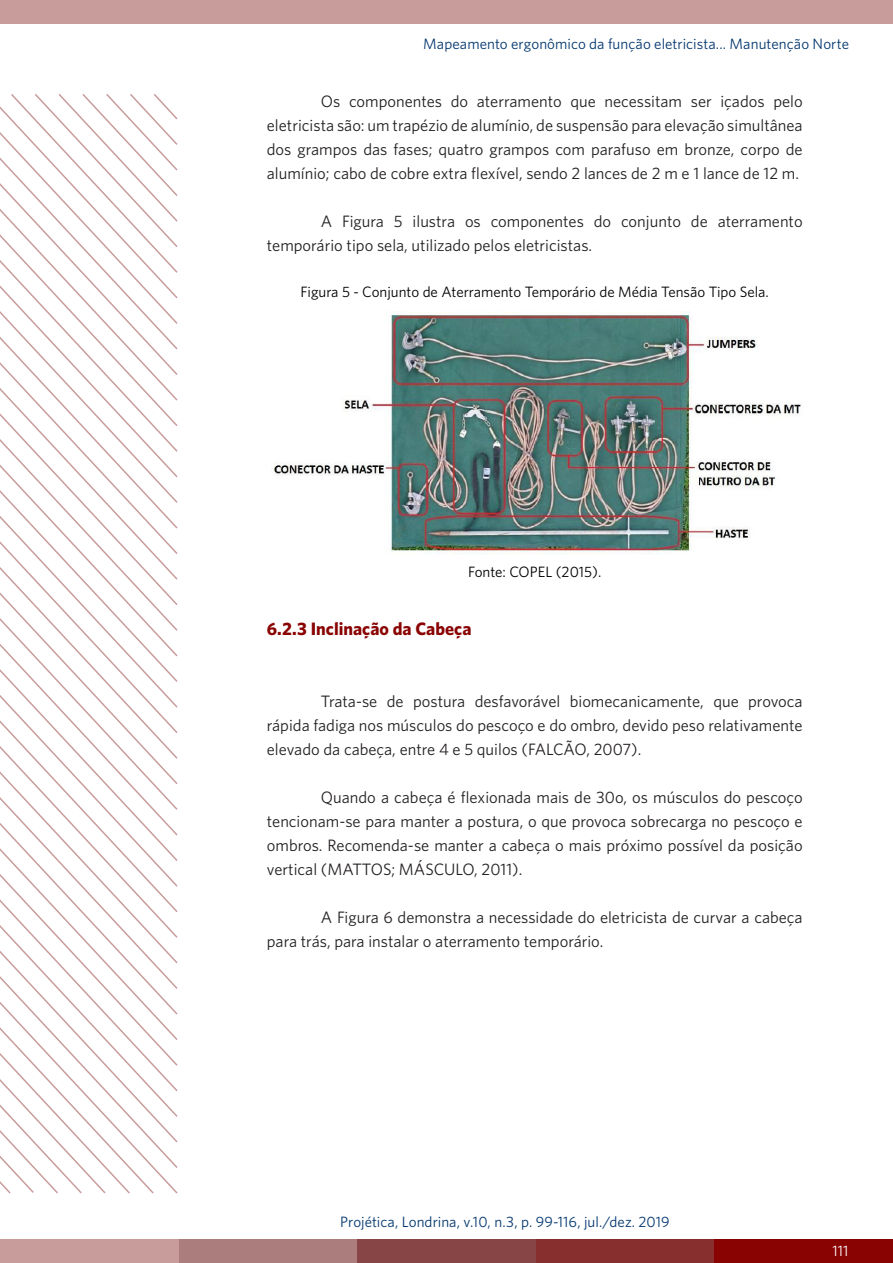
<style>
.page{position:relative;width:893px;height:1263px;background:#fff}
.page>*{position:absolute;margin:0;border:0;box-sizing:border-box;transform-origin:0 0}
.t1{font:700 18px "Whitney";color:#8a0303}
.t2{font:16.5px/24px "Whitney";color:#231f20;text-align:justify}
.cabecalho{font:15px "Whitney";letter-spacing:.005em;color:#02366e}
.t3{font:15px "Whitney";color:#000}
.t4{font:15px "Whitney";color:#fff}
</style>
<div class="page">
<svg style="left:0;top:453px;width:177px;height:23px"></svg>
<svg style="left:0;top:476px;width:178px;height:25px"></svg>
<svg style="left:0;top:501px;width:178px;height:26px"></svg>
<svg style="left:0;top:527px;width:178px;height:25px"></svg>
<svg style="left:0;top:552px;width:178px;height:26px"></svg>
<svg style="left:0;top:578px;width:178px;height:26px"></svg>
<svg style="left:0;top:604px;width:178px;height:25px"></svg>
<svg style="left:0;top:629px;width:178px;height:26px"></svg>
<svg style="left:0;top:655px;width:178px;height:25px"></svg>
<svg style="left:0;top:680px;width:178px;height:26px"></svg>
<svg style="left:0;top:706px;width:178px;height:25px"></svg>
<svg style="left:0;top:731px;width:178px;height:26px"></svg>
<svg style="left:0;top:757px;width:178px;height:26px"></svg>
<svg style="left:0;top:783px;width:178px;height:25px"></svg>
<svg style="left:0;top:808px;width:178px;height:386px"></svg>
<svg style="left:0;top:834px;width:155px;height:360px"></svg>
<svg style="left:0;top:94px;width:178px;height:359px"></svg>
<svg style="left:0;top:859px;width:131px;height:335px"></svg>
<div style="left:179px;top:1239px;width:178px;height:24px;background:#ab7d7d"></div>
<div style="left:0;top:1239px;width:179px;height:24px;background:#c99c9c"></div>
<div style="left:0;top:0;width:893px;height:23px;background:#c99c9c"></div>
<div style="left:357px;top:1239px;width:179px;height:24px;background:#874545"></div>
<div style="left:536px;top:1239px;width:178px;height:24px;background:#872e2e"></div>
<div style="left:714px;top:1239px;width:179px;height:24px;background:#8a0303"></div>
<img style="left:273px;top:312px;width:528px;height:242px">
<p class="cabecalho" style="left:423px;top:34px;width:427px">Mapeamento ergonômico da função eletricista... Manutenção Norte</p>
<p class="t2" style="left:267px;top:88px;width:537px;text-indent:54px">Os componentes do aterramento que necessitam ser içados pelo eletricista são: um trapézio de alumínio, de suspensão para elevação simultânea dos grampos das fases; quatro grampos com parafuso em bronze, corpo de alumínio; cabo de cobre extra flexível, sendo 2 lances de 2 m e 1 lance de 12 m.</p>
<p class="t2" style="left:267px;top:208px;width:537px;text-indent:54px">A Figura 5 ilustra os componentes do conjunto de aterramento temporário tipo sela, utilizado pelos eletricistas.</p>
<p class="t3" style="left:301px;top:282px;width:470px">Figura 5 - Conjunto de Aterramento Temporário de Média Tensão Tipo Sela.</p>
<p class="t3" style="left:468px;top:562px;width:135px">Fonte: COPEL (2015).</p>
<p class="t1" style="left:267px;top:616px;width:206px">6.2.3 Inclinação da Cabeça</p>
<p class="t2" style="left:267px;top:688px;width:537px;text-indent:54px">Trata-se de postura desfavorável biomecanicamente, que provoca rápida fadiga nos músculos do pescoço e do ombro, devido peso relativamente elevado da cabeça, entre 4 e 5 quilos (FALCÃO, 2007).</p>
<p class="t2" style="left:267px;top:784px;width:537px;text-indent:54px">Quando a cabeça é flexionada mais de 30o, os músculos do pescoço tencionam-se para manter a postura, o que provoca sobrecarga no pescoço e ombros. Recomenda-se manter a cabeça o mais próximo possível da posição vertical (MATTOS; MÁSCULO, 2011).</p>
<p class="t2" style="left:267px;top:904px;width:537px;text-indent:54px">A Figura 6 demonstra a necessidade do eletricista de curvar a cabeça para trás, para instalar o aterramento temporário.</p>
<p class="cabecalho" style="left:340px;top:1212px;width:331px">Projética, Londrina, v.10, n.3, p. 99-116, jul./dez. 2019</p>
<p class="t4" style="left:832px;top:1241px;width:17px">111</p>
</div>
